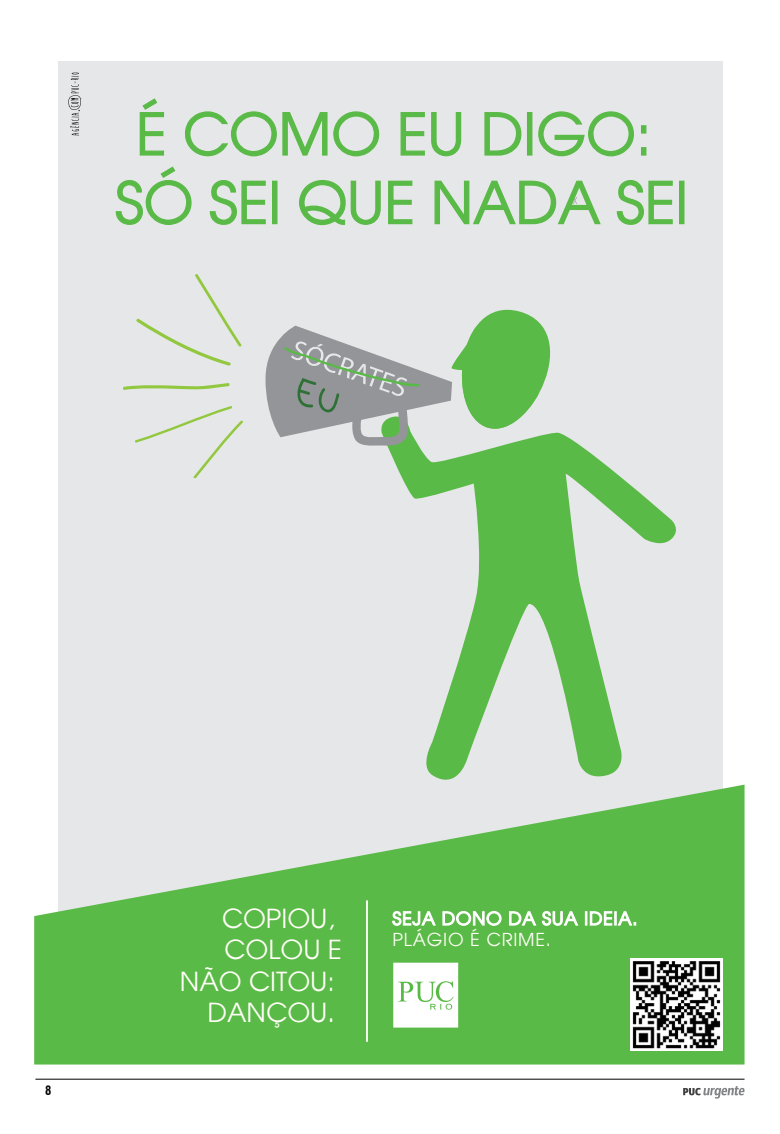
<style>
.page{position:relative;width:780px;height:1134px;background:#fff}
.page>*{position:absolute;margin:0;border:0;box-sizing:border-box;transform-origin:0 0}
.t1{font:57.12px/68.6px "Avalon";color:#5aba47;text-align:center}
.t2{font:26.25px/31.5px "Avalon";color:#fffef7;text-align:right}
.t3{font:17.88px "Avalon";letter-spacing:.045em;color:#fffef7}
.t4{font:700 condensed 12.5px "Swiss 721 BT";color:#000}
</style>
<div class="page">
<hr style="left:35px;top:1079px;width:709px;height:1px;background:#000">
<svg style="left:683px;top:1086px;width:61px;height:12px"></svg>
<div style="left:58px;top:61px;width:664px;height:913px;background:#e6e7e8"></div>
<svg style="left:68px;top:73px;width:13px;height:62px"></svg>
<svg style="left:34px;top:785px;width:710px;height:279px;fill:#5aba47"></svg>
<svg style="left:393px;top:963px;width:65px;height:64px"></svg>
<svg style="left:391px;top:910px;width:111px;height:17px;background:#96d289"></svg>
<svg style="left:508px;top:910px;width:71px;height:17px"></svg>
<svg style="left:585px;top:910px;width:51px;height:17px"></svg>
<hr style="left:366px;top:900px;width:2px;height:142px;background:#fffef7">
<svg style="left:139px;top:98px;width:26px;height:58px"></svg>
<svg style="left:185px;top:111px;width:195px;height:46px"></svg>
<svg style="left:400px;top:112px;width:62px;height:45px"></svg>
<svg style="left:484px;top:112px;width:37px;height:44px"></svg>
<div style="left:527px;top:112px;width:5px;height:44px;border:1px solid #5aba47"></div>
<svg style="left:538px;top:111px;width:96px;height:46px"></svg>
<svg style="left:641px;top:125px;width:6px;height:31px"></svg>
<svg style="left:115px;top:166px;width:77px;height:59px"></svg>
<svg style="left:209px;top:180px;width:57px;height:45px"></svg>
<div style="left:272px;top:181px;width:5px;height:43px;border:1px solid #5aba47"></div>
<svg style="left:299px;top:180px;width:82px;height:46px"></svg>
<svg style="left:388px;top:180px;width:25px;height:45px"></svg>
<svg style="left:434px;top:180px;width:167px;height:45px"></svg>
<svg style="left:616px;top:180px;width:57px;height:45px"></svg>
<div style="left:679px;top:181px;width:5px;height:43px;border:1px solid #5aba47"></div>
<svg style="left:378px;top:447px;width:303px;height:344px"></svg>
<svg style="left:135px;top:406px;width:108px;height:73px"></svg>
<svg style="left:136px;top:274px;width:106px;height:92px"></svg>
<svg style="left:123px;top:383px;width:107px;height:7px"></svg>
<svg style="left:265px;top:309px;width:317px;height:138px"></svg>
<img style="left:631px;top:959px;width:91px;height:91px">
<h1 class="t1" style="left:115px;top:99px;width:574px">É COMO EU DIGO:<br>SÓ SEI QUE NADA SEI</h1>
<p class="t4" style="left:45px;top:1083px;width:8px">8</p>
<p class="t2" style="left:180px;top:902px;width:164px">COPIOU,<br>COLOU E<br>NÃO CITOU:<br>DANÇOU.</p>
<p class="t3" style="left:392px;top:929px;width:160px">PLÁGIO É CRIME.</p>
</div>
